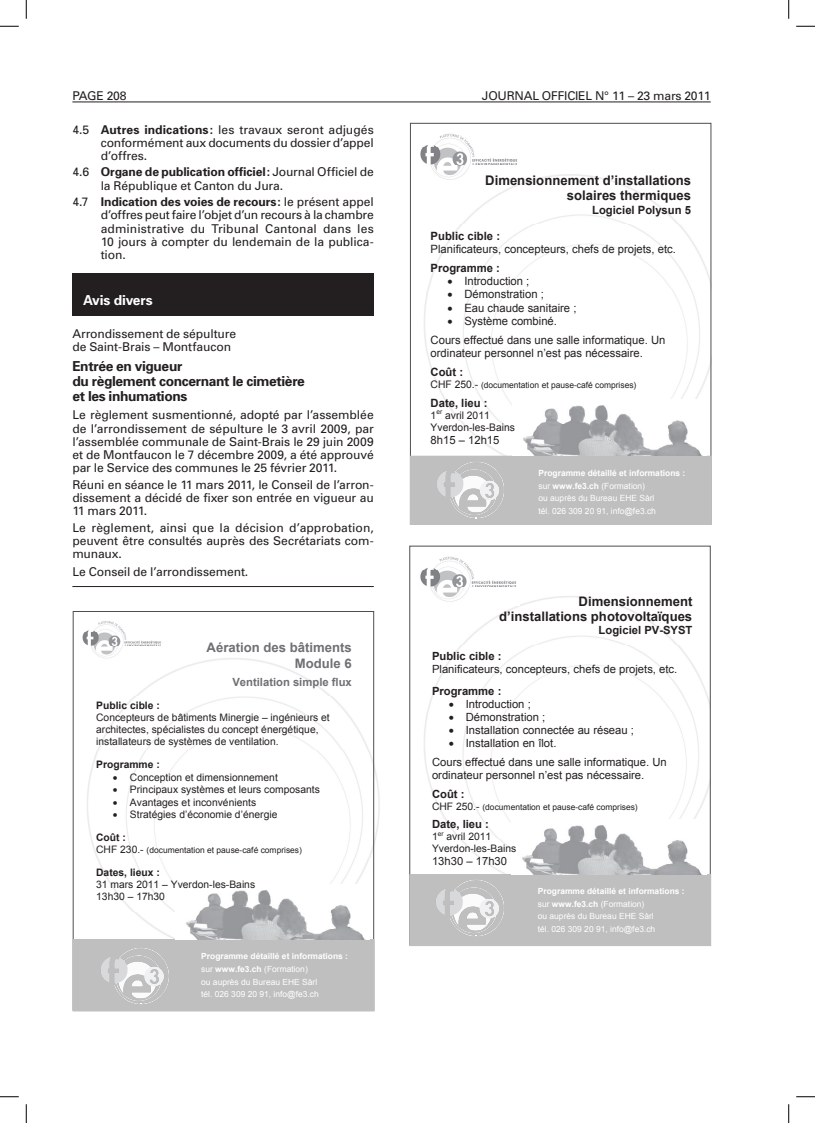
<style>
.page{position:relative;width:815px;height:1123px;background:#fff}
.page>*{position:absolute;margin:0;border:0;box-sizing:border-box;transform-origin:0 0}
.t1{font:700 13.75px/15px "Univers";letter-spacing:-.025em;color:#231f20}
.t2{font:700 13.75px "Univers";letter-spacing:-.01em;color:#fff}
.t3{font:700 13.25px/15.2px "Arial";color:#231f20;text-align:right}
.t4{font:700 13.12px/15.1px "Arial";color:#231f20;text-align:right}
.t5{font:700 13.12px/15.1px "Arial";color:#6f7073;text-align:right}
.t6{font:12.12px/13.1px "Univers";letter-spacing:-.01em;color:#231f20;text-align:justify}
.t7{font:11.38px/19px "Arial";color:#231f20}
.t8{font:700 11.38px "Arial";color:#231f20}
.t9{font:11.25px/18.8px "Arial";color:#231f20}
.t10{font:700 11.25px "Arial";color:#231f20}
.t11{font:700 11.25px "Arial";color:#6f7073}
.t12{font:10.38px/12px "Arial";color:#231f20}
.t13{font:10.25px/11.9px "Arial";color:#231f20}
.t14{font:700 10.25px "Arial";color:#231f20}
.t15{font:10.25px/11.8px "Arial";color:#231f20}
.t16{font:8.5px/12.8px "Arial";color:#fff}
.t17{font:8.5px/12.5px "Arial";color:#fff}
.t18{font:8.5px "Arial";color:#231f20}
.t19{font:8.5px "Arial";color:#231f20}
.t20{font:6.62px "Arial";color:#231f20}
.s1{font-weight:700}
.s2{font-size:10.38px}
.s3{font-size:10.25px}
</style>
<div class="page">
<hr style="left:72px;top:102px;width:638px;height:1px;background:#231f20">
<hr style="left:72px;top:586px;width:301px;height:1px;background:#231f20">
<div style="left:72px;top:273px;width:301px;height:42px;background:#231f20"></div>
<img style="left:87px;top:642px;width:293px;height:324px">
<div style="left:73px;top:940px;width:301px;height:71px;background:#bfbfbf"></div>
<div style="left:73px;top:939px;width:301px;height:72px;border:1px solid #bfbfbf"></div>
<img style="left:175px;top:884px;width:194px;height:55px">
<img style="left:82px;top:621px;width:82px;height:40px">
<img style="left:101px;top:948px;width:68px;height:56px">
<svg style="left:410px;top:123px;width:301px;height:333px"></svg>
<img style="left:512px;top:400px;width:194px;height:56px">
<img style="left:416px;top:130px;width:104px;height:54px">
<div style="left:410px;top:456px;width:301px;height:69px;background:#bfbfbf"></div>
<div style="left:409px;top:874px;width:301px;height:71px;background:#bfbfbf"></div>
<div style="left:409px;top:874px;width:301px;height:72px;border:1px solid #bfbfbf"></div>
<img style="left:522px;top:825px;width:180px;height:49px">
<img style="left:420px;top:556px;width:97px;height:46px">
<img style="left:436px;top:880px;width:68px;height:56px">
<svg style="left:0;top:25px;width:19px;height:2px"></svg>
<svg style="left:796px;top:25px;width:18px;height:2px"></svg>
<svg style="left:0;top:1096px;width:19px;height:1px"></svg>
<svg style="left:796px;top:1096px;width:18px;height:1px"></svg>
<svg style="left:25px;top:0;width:2px;height:19px"></svg>
<svg style="left:25px;top:1104px;width:2px;height:19px"></svg>
<svg style="left:788px;top:0;width:1px;height:19px"></svg>
<svg style="left:788px;top:1104px;width:1px;height:19px"></svg>
<p class="t6" style="left:72px;top:89px;width:56px">PAGE 208</p>
<p class="t6" style="left:481px;top:89px;width:230px">JOURNAL OFFICIEL N° 11 – 23 mars 2011</p>
<p class="t6" style="left:101px;top:122px;width:274px;text-indent:-28px">4.5 <span class="s1">Autres indications:</span> les travaux seront adjugés conformément aux documents du dossier d’appel d’offres.</p>
<p class="t6" style="left:101px;top:165px;width:274px;text-indent:-28px">4.6 <span class="s1">Organe de publication officiel:</span> Journal Officiel de la République et Canton du Jura.</p>
<p class="t6" style="left:101px;top:195px;width:274px;text-indent:-28px">4.7 <span class="s1">Indication des voies de recours:</span> le présent appel d’offres peut faire l’objet d’un recours à la chambre administrative du Tribunal Cantonal dans les 10 jours à compter du lendemain de la publica&shy;tion.</p>
<p class="t3" style="left:485px;top:173px;width:207px">Dimensionnement d’installations solaires thermiques</p>
<p class="t8" style="left:592px;top:202px;width:100px">Logiciel Polysun 5</p>
<p class="t8" style="left:430px;top:228px;width:71px">Public cible :</p>
<p class="t7" style="left:430px;top:239px;width:247px">Planificateurs, concepteurs, chefs de projets, etc.</p>
<p class="t8" style="left:430px;top:260px;width:71px">Programme :</p>
<p class="t7" style="left:447px;top:271px;width:83px">• Introduction ;</p>
<p class="t7" style="left:447px;top:285px;width:98px">• Démonstration ;</p>
<p class="t7" style="left:447px;top:298px;width:130px">• Eau chaude sanitaire ;</p>
<p class="t7" style="left:430px;top:311px;width:236px;text-indent:17px">• Système combiné.<br>Cours effectué dans une salle informatique. Un</p>
<p class="t7" style="left:430px;top:344px;width:214px">ordinateur personnel n’est pas nécessaire.</p>
<p class="t8" style="left:430px;top:364px;width:34px">Coût :</p>
<p class="t18" style="left:430px;top:380px;width:207px"><span class="s2">CHF 250.-</span> (documentation et pause-café comprises)</p>
<p class="t8" style="left:430px;top:395px;width:58px">Date, lieu :</p>
<p class="t12" style="left:430px;top:409px;width:7px">1</p>
<p class="t20" style="left:436px;top:408px;width:7px">er</p>
<p class="t2" style="left:83px;top:292px;width:71px">Avis divers</p>
<p class="t6" style="left:72px;top:326px;width:165px">Arrondissement de sépulture de Saint-Brais – Montfaucon</p>
<p class="t1" style="left:72px;top:359px;width:234px">Entrée en vigueur<br>du règlement concernant le cimetière et les inhumations</p>
<p class="t6" style="left:72px;top:408px;width:303px">Le règlement susmentionné, adopté par l’assemblée de l’arrondissement de sépulture le 3 avril 2009, par l’assemblée communale de Saint-Brais le 29 juin 2009 et de Montfaucon le 7 décembre 2009, a été approuvé par le Service des communes le 25 février 2011.</p>
<p class="t6" style="left:72px;top:477px;width:303px">Réuni en séance le 11 mars 2011, le Conseil de l’arron&shy;dissement a décidé de fixer son entrée en vigueur au 11 mars 2011.</p>
<p class="t6" style="left:72px;top:520px;width:303px">Le règlement, ainsi que la décision d’approbation, peuvent être consultés auprès des Secrétariats com&shy;munaux.</p>
<p class="t6" style="left:72px;top:565px;width:177px">Le Conseil de l’arrondissement.</p>
<p class="t12" style="left:430px;top:409px;width:86px;text-indent:14px">avril 2011<br>Yverdon-les-Bains</p>
<p class="t7" style="left:430px;top:430px;width:70px">8h15 – 12h15</p>
<p class="t16" style="left:538px;top:466px;width:148px"><span class="s1">Programme détaillé et informations : </span>sur <span class="s1">www.fe3.ch</span> (Formation)<br>ou auprès du Bureau EHE Sàrl<br>tél. 026 309 20 91, info@fe3.ch</p>
<p class="t5" style="left:206px;top:640px;width:147px">Aération des bâtiments<br>Module 6</p>
<p class="t11" style="left:232px;top:675px;width:121px">Ventilation simple flux</p>
<p class="t14" style="left:96px;top:699px;width:65px">Public cible :</p>
<p class="t13" style="left:96px;top:711px;width:235px">Concepteurs de bâtiments Minergie – ingénieurs et architectes, spécialistes du concept énergétique, installateurs de systèmes de ventilation.</p>
<p class="t14" style="left:96px;top:757px;width:65px">Programme :</p>
<p class="t13" style="left:113px;top:771px;width:166px">• Conception et dimensionnement</p>
<p class="t13" style="left:113px;top:783px;width:208px">• Principaux systèmes et leurs composants</p>
<p class="t13" style="left:113px;top:796px;width:145px">• Avantages et inconvénients</p>
<p class="t13" style="left:113px;top:809px;width:166px">• Stratégies d’économie d’énergie</p>
<p class="t14" style="left:96px;top:831px;width:31px">Coût :</p>
<p class="t19" style="left:96px;top:844px;width:207px"><span class="s3">CHF 230.-</span> (documentation et pause-café comprises)</p>
<p class="t14" style="left:96px;top:866px;width:65px">Dates, lieux :</p>
<p class="t13" style="left:96px;top:878px;width:160px">31 mars 2011 – Yverdon-les-Bains<br>13h30 – 17h30</p>
<p class="t17" style="left:201px;top:950px;width:148px"><span class="s1">Programme détaillé et informations : </span>sur <span class="s1">www.fe3.ch</span> (Formation)<br>ou auprès du Bureau EHE Sàrl<br>tél. 026 309 20 91, info@fe3.ch</p>
<p class="t4" style="left:499px;top:594px;width:195px">Dimensionnement d’installations photovoltaïques</p>
<p class="t10" style="left:598px;top:623px;width:95px">Logiciel PV-SYST</p>
<p class="t10" style="left:432px;top:649px;width:71px">Public cible :</p>
<p class="t9" style="left:432px;top:660px;width:247px">Planificateurs, concepteurs, chefs de projets, etc.</p>
<p class="t10" style="left:432px;top:683px;width:71px">Programme :</p>
<p class="t9" style="left:449px;top:694px;width:83px">• Introduction ;</p>
<p class="t9" style="left:449px;top:707px;width:98px">• Démonstration ;</p>
<p class="t9" style="left:449px;top:721px;width:186px">• Installation connectée au réseau ;</p>
<p class="t9" style="left:432px;top:734px;width:236px;text-indent:17px">• Installation en îlot.<br>Cours effectué dans une salle informatique. Un</p>
<p class="t9" style="left:432px;top:766px;width:214px">ordinateur personnel n’est pas nécessaire.</p>
<p class="t10" style="left:432px;top:786px;width:34px">Coût :</p>
<p class="t18" style="left:432px;top:801px;width:207px"><span class="s3">CHF 250.-</span> (documentation et pause-café comprises)</p>
<p class="t10" style="left:432px;top:817px;width:58px">Date, lieu :</p>
<p class="t15" style="left:432px;top:831px;width:7px">1</p>
<p class="t20" style="left:437px;top:829px;width:7px">er</p>
<p class="t15" style="left:432px;top:831px;width:86px;text-indent:14px">avril 2011<br>Yverdon-les-Bains</p>
<p class="t9" style="left:432px;top:851px;width:77px">13h30 – 17h30</p>
<p class="t16" style="left:537px;top:885px;width:148px"><span class="s1">Programme détaillé et informations : </span>sur <span class="s1">www.fe3.ch</span> (Formation)<br>ou auprès du Bureau EHE Sàrl<br>tél. 026 309 20 91, info@fe3.ch</p>
</div>
